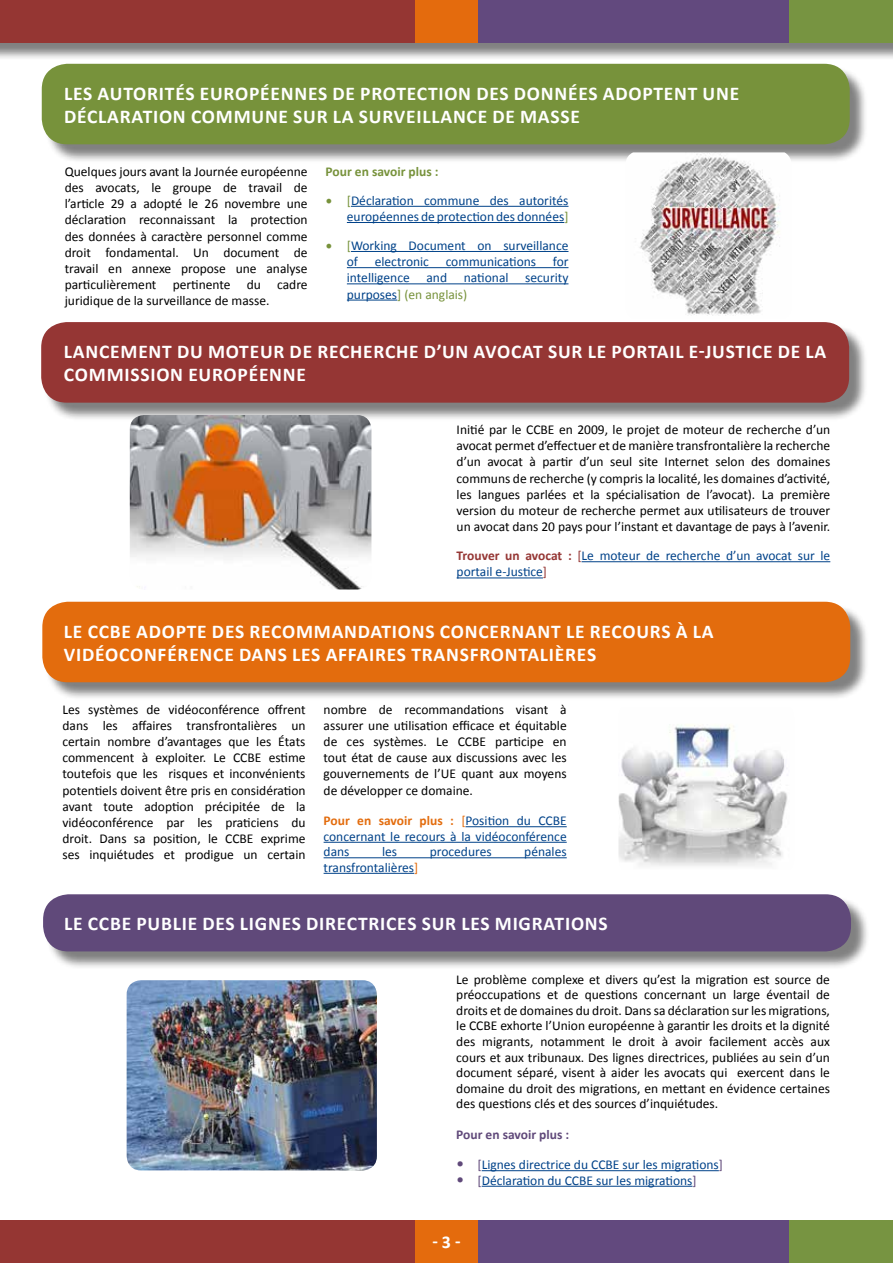
<style>
.page{position:relative;width:893px;height:1263px;background:#fff}
.page>*{position:absolute;margin:0;border:0;box-sizing:border-box;transform-origin:0 0}
.t1{font:700 19.5px/23.4px "Calibri";letter-spacing:.04em;color:#fff}
.t2{font:700 18px "Calibri";color:#fff}
.t3{font:13.5px/16.2px "Calibri";color:#000;text-align:justify}
.t4{font:13.5px/16.2px "Calibri";color:#004289;text-align:justify}
.t5{font:700 13.5px "Calibri";color:#77923b}
.t6{font:700 13.5px "Calibri";color:#60497a}
.s1{font-family:"Minion Pro";font-size:18px;color:#77923b}
.s2{color:#77923b}
.s3{font-weight:700;color:#953634}
.s4{color:#953634}
.s5{font-weight:700;color:#e36c0d}
.s6{color:#e36c0d}
.s7{font-size:16.5px;color:#60497a}
.s8{color:#60497a}
</style>
<div class="page">
<div style="left:44px;top:66px;width:825px;height:97px;background:#000;opacity:.5"></div>
<div style="left:42px;top:64px;width:808px;height:80px;background:#77923b;border-radius:26px"></div>
<div style="left:43px;top:324px;width:825px;height:98px;background:#000;opacity:.5"></div>
<div style="left:41px;top:322px;width:808px;height:81px;background:#953634;border-radius:26px"></div>
<div style="left:45px;top:604px;width:824px;height:97px;background:#000;opacity:.5"></div>
<div style="left:42px;top:602px;width:808px;height:80px;background:#e36c0d;border-radius:26px"></div>
<div style="left:45px;top:896px;width:824px;height:74px;background:#000;opacity:.5"></div>
<div style="left:43px;top:894px;width:808px;height:57px;background:#60497a;border-radius:26px"></div>
<hr style="left:582px;top:561px;width:248px;height:1px;background:#004289">
<hr style="left:457px;top:577px;width:86px;height:1px;background:#004289">
<hr style="left:465px;top:826px;width:102px;height:1px;background:#004289">
<hr style="left:324px;top:842px;width:243px;height:1px;background:#004289">
<hr style="left:324px;top:857px;width:243px;height:1px;background:#004289">
<hr style="left:324px;top:873px;width:90px;height:1px;background:#004289">
<hr style="left:351px;top:206px;width:217px;height:1px;background:#004289">
<hr style="left:347px;top:222px;width:217px;height:1px;background:#004289">
<hr style="left:351px;top:251px;width:217px;height:1px;background:#004289">
<hr style="left:347px;top:267px;width:221px;height:1px;background:#004289">
<hr style="left:347px;top:283px;width:221px;height:1px;background:#004289">
<hr style="left:347px;top:300px;width:50px;height:1px;background:#004289">
<hr style="left:482px;top:1170px;width:237px;height:1px;background:#004289">
<hr style="left:482px;top:1186px;width:210px;height:1px;background:#004289">
<div style="left:0;top:0;width:893px;height:61px;background:#000;opacity:.5"></div>
<div style="left:0;top:0;width:415px;height:43px;background:#953633"></div>
<div style="left:478px;top:0;width:311px;height:43px;background:#62497e"></div>
<div style="left:415px;top:0;width:63px;height:43px;background:#e46b0d"></div>
<div style="left:789px;top:0;width:104px;height:43px;background:#779441"></div>
<div style="left:0;top:1220px;width:415px;height:43px;background:#953633"></div>
<div style="left:478px;top:1220px;width:311px;height:43px;background:#62497e"></div>
<div style="left:415px;top:1220px;width:63px;height:43px;background:#e46b0d"></div>
<div style="left:789px;top:1220px;width:104px;height:43px;background:#779441"></div>
<img style="left:130px;top:415px;width:241px;height:174px">
<img style="left:618px;top:724px;width:170px;height:142px">
<img style="left:625px;top:152px;width:167px;height:164px">
<img style="left:127px;top:980px;width:250px;height:190px">
<h1 class="t1" style="left:64px;top:81px;width:677px">LES AUTORITÉS EUROPÉENNES DE PROTECTION DES DONNÉES ADOPTENT UNE<br>DÉCLARATION COMMUNE SUR LA SURVEILLANCE DE MASSE</h1>
<p class="t3" style="left:65px;top:163px;width:244px">Quelques jours avant la Journée européenne des avocats, le groupe de travail de l’article 29 a adopté le 26 novembre une déclaration reconnaissant la protection des données à caractère personnel comme droit fondamental. Un document de travail en annexe propose une analyse particulièrement pertinente du cadre juridique de la surveillance de masse.</p>
<p class="t5" style="left:326px;top:163px;width:114px">Pour en savoir plus :</p>
<p class="t4" style="left:326px;top:192px;width:244px;text-align:right"><span class="s1">•</span> <span class="s2">[</span>Déclaration commune des autorités européennes de protection des données<span class="s2">]</span></p>
<p class="t4" style="left:347px;top:237px;width:223px;text-indent:-21px"><span class="s1">•</span> <span class="s2">[</span>Working Document on surveillance of electronic communications for intelligence and national security purposes<span class="s2">] (en anglais)</span></p>
<h1 class="t1" style="left:64px;top:340px;width:764px">LANCEMENT DU MOTEUR DE RECHERCHE D’UN AVOCAT SUR LE PORTAIL E-JUSTICE DE LA<br>COMMISSION EUROPÉENNE</h1>
<p class="t3" style="left:457px;top:421px;width:375px">Initié par le CCBE en 2009, le projet de moteur de recherche d’un avocat permet d’effectuer et de manière transfrontalière la recherche d’un avocat à partir d’un seul site Internet selon des domaines communs de recherche (y compris la localité, les domaines d’activité, les langues parlées et la spécialisation de l’avocat). La première version du moteur de recherche permet aux utilisateurs de trouver un avocat dans 20 pays pour l’instant et davantage de pays à l’avenir.</p>
<p class="t4" style="left:457px;top:548px;width:375px"><span class="s3">Trouver un avocat :</span> <span class="s4">[</span>Le moteur de recherche d’un avocat sur le portail e-Justice<span class="s4">]</span></p>
<h1 class="t1" style="left:64px;top:619px;width:651px">LE CCBE ADOPTE DES RECOMMANDATIONS CONCERNANT LE RECOURS À LA<br>VIDÉOCONFÉRENCE DANS LES AFFAIRES TRANSFRONTALIÈRES</h1>
<p class="t3" style="left:62px;top:701px;width:245px">Les systèmes de vidéoconférence offrent dans les affaires transfrontalières un certain nombre d’avantages que les États commencent à exploiter. Le CCBE estime toutefois que les risques et inconvénients potentiels doivent être pris en considération avant toute adoption précipitée de la vidéoconférence par les praticiens du droit. Dans sa position, le CCBE exprime ses inquiétudes et prodigue un certain</p>
<p class="t3" style="left:324px;top:701px;width:245px">nombre de recommandations visant à assurer une utilisation efficace et équitable de ces systèmes. Le CCBE participe en tout état de cause aux discussions avec les gouvernements de l’UE quant aux moyens de développer ce domaine.</p>
<p class="t4" style="left:324px;top:813px;width:245px;line-height:15.5px"><span class="s5">Pour en savoir plus :</span> <span class="s6">[</span>Position du CCBE concernant le recours à la vidéoconférence dans</p>
<p class="t4" style="left:382px;top:844px;width:17px">les</p>
<p class="t4" style="left:430px;top:844px;width:63px">procedures</p>
<p class="t4" style="left:524px;top:844px;width:44px">pénales</p>
<p class="t4" style="left:324px;top:859px;width:96px">transfrontalières<span class="s6">]</span></p>
<h1 class="t1" style="left:64px;top:912px;width:545px">LE CCBE PUBLIE DES LIGNES DIRECTRICES SUR LES MIGRATIONS</h1>
<p class="t3" style="left:456px;top:972px;width:375px;line-height:15.5px">Le problème complexe et divers qu’est la migration est source de préoccupations et de questions concernant un large éventail de droits et de domaines du droit. Dans sa déclaration sur les migrations, le CCBE exhorte l’Union européenne à garantir les droits et la dignité des migrants, notamment le droit à avoir facilement accès aux cours et aux tribunaux. Des lignes directrices, publiées au sein d’un document séparé, visent à aider les avocats qui exercent dans le domaine du droit des migrations, en mettant en évidence certaines des questions clés et des sources d’inquiétudes.</p>
<p class="t6" style="left:456px;top:1125px;width:114px">Pour en savoir plus :</p>
<p class="t4" style="left:456px;top:1156px;width:268px"><span class="s7">•</span> <span class="s8">[</span>Lignes directrice du CCBE sur les migrations<span class="s8">]</span></p>
<p class="t4" style="left:456px;top:1172px;width:242px"><span class="s7">•</span> <span class="s8">[</span>Déclaration du CCBE sur les migrations<span class="s8">]</span></p>
<h2 class="t2" style="left:432px;top:1231px;width:30px">- 3 -</h2>
</div>
